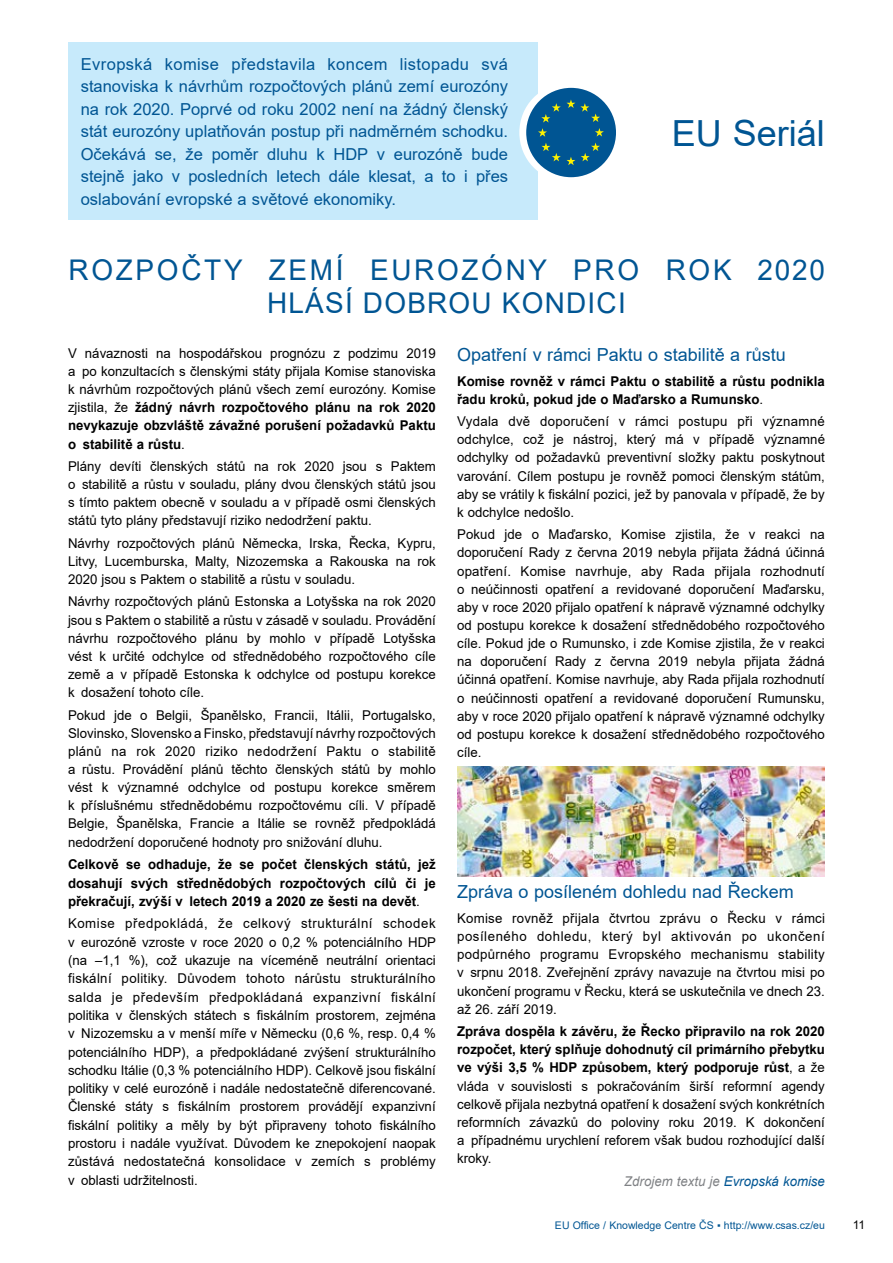
<style>
.page{position:relative;width:893px;height:1263px;background:#fff}
.page>*{position:absolute;margin:0;border:0;box-sizing:border-box;transform-origin:0 0}
.t1{font:36px "Arial";color:#005593}
.t2{font:28.5px/33px "Arial";letter-spacing:.095em;color:#005593;text-align:center}
.t3{font:18px "Arial";color:#005593}
.t4{font:16.5px/22.5px "Arial";color:#005593;text-align:justify}
.t5{font:13.5px/18.1px "Arial";color:#000;text-align:justify}
.t6{font:700 13.5px/18.3px "Arial";color:#000;text-align:justify}
.t7{font:italic 13.5px "Arial";color:#808285}
.t8{font:12px "Arial";color:#000}
.t9{font:10.5px "Arial";color:#005593}
.s1{font-weight:700}
.s2{font-weight:400}
.s3{color:#005593}
</style>
<div class="page">
<div style="left:68px;top:43px;width:470px;height:177px;background:#c7eafb"></div>
<div style="left:519px;top:84px;width:93px;height:97px;background:#fff;border-radius:50%"></div>
<div style="left:526px;top:88px;width:90px;height:89px;background:#005593;border-radius:50%"></div>
<svg style="left:541px;top:143px;width:34px;height:22px"></svg>
<svg style="left:581px;top:143px;width:19px;height:18px"></svg>
<svg style="left:538px;top:99px;width:66px;height:38px"></svg>
<img style="left:457px;top:766px;width:368px;height:110px">
<p class="t4" style="left:81px;top:53px;width:429px">Evropská komise představila koncem listopadu svá stanoviska k návrhům rozpočtových plánů zemí eurozóny na rok 2020. Poprvé od roku 2002 není na žádný členský stát eurozóny uplatňován postup při nadměrném schodku.<br>Očekává se, že poměr dluhu k HDP v eurozóně bude stejně jako v posledních letech dále klesat, a to i přes oslabování evropské a světové ekonomiky.</p>
<h1 class="t1" style="left:672px;top:108px;width:155px">EU Seriál</h1>
<h2 class="t2" style="left:69px;top:253px;width:758px">ROZPOČTY ZEMÍ EUROZÓNY PRO ROK 2020<br>HLÁSÍ DOBROU KONDICI</h2>
<p class="t5" style="left:68px;top:344px;width:369px">V návaznosti na hospodářskou prognózu z podzimu 2019 a po konzultacích s členskými státy přijala Komise stanoviska k návrhům rozpočtových plánů všech zemí eurozóny. Komise zjistila, že <span class="s1">žádný návrh rozpočtového plánu na rok 2020 nevykazuje obzvláště závažné porušení požadavků Paktu o stabilitě a růstu</span>.</p>
<p class="t5" style="left:68px;top:457px;width:369px">Plány devíti členských států na rok 2020 jsou s Paktem o stabilitě a růstu v souladu, plány dvou členských států jsou s tímto paktem obecně v souladu a v případě osmi členských států tyto plány představují riziko nedodržení paktu.</p>
<p class="t5" style="left:68px;top:534px;width:369px">Návrhy rozpočtových plánů Německa, Irska, Řecka, Kypru, Litvy, Lucemburska, Malty, Nizozemska a Rakouska na rok 2020 jsou s Paktem o stabilitě a růstu v souladu.</p>
<p class="t5" style="left:68px;top:593px;width:369px">Návrhy rozpočtových plánů Estonska a Lotyšska na rok 2020 jsou s Paktem o stabilitě a růstu v zásadě v souladu. Provádění návrhu rozpočtového plánu by mohlo v případě Lotyšska vést k určité odchylce od střednědobého rozpočtového cíle země a v případě Estonska k odchylce od postupu korekce k dosažení tohoto cíle.</p>
<p class="t5" style="left:68px;top:706px;width:369px">Pokud jde o Belgii, Španělsko, Francii, Itálii, Portugalsko, Slovinsko, Slovensko a Finsko, představují návrhy rozpočtových plánů na rok 2020 riziko nedodržení Paktu o stabilitě a růstu. Provádění plánů těchto členských států by mohlo vést k významné odchylce od postupu korekce směrem k příslušnému střednědobému rozpočtovému cíli. V případě Belgie, Španělska, Francie a Itálie se rovněž předpokládá nedodržení doporučené hodnoty pro snižování dluhu.</p>
<p class="t6" style="left:68px;top:855px;width:369px">Celkově se odhaduje, že se počet členských států, jež dosahují svých střednědobých rozpočtových cílů či je překračují, zvýší v letech 2019 a 2020 ze šesti na devět<span class="s2">.</span></p>
<p class="t5" style="left:68px;top:914px;width:369px">Komise předpokládá, že celkový strukturální schodek v eurozóně vzroste v roce 2020 o 0,2 % potenciálního HDP (na –1,1 %), což ukazuje na víceméně neutrální orientaci fiskální politiky. Důvodem tohoto nárůstu strukturálního salda je především předpokládaná expanzivní fiskální politika v členských státech s fiskálním prostorem, zejména v Nizozemsku a v menší míře v Německu (0,6 %, resp. 0,4 % potenciálního HDP), a předpokládané zvýšení strukturálního schodku Itálie (0,3 % potenciálního HDP). Celkově jsou fiskální politiky v celé eurozóně i nadále nedostatečně diferencované.<br>Členské státy s fiskálním prostorem provádějí expanzivní fiskální politiky a měly by být připraveny tohoto fiskálního prostoru i nadále využívat. Důvodem ke znepokojení naopak zůstává nedostatečná konsolidace v zemích s problémy v oblasti udržitelnosti.</p>
<h3 class="t3" style="left:457px;top:342px;width:330px">Opatření v rámci Paktu o stabilitě a růstu</h3>
<p class="t6" style="left:457px;top:372px;width:369px">Komise rovněž v rámci Paktu o stabilitě a růstu podnikla řadu kroků, pokud jde o Maďarsko a Rumunsko<span class="s2">.</span></p>
<p class="t5" style="left:457px;top:412px;width:369px">Vydala dvě doporučení v rámci postupu při významné odchylce, což je nástroj, který má v případě významné odchylky od požadavků preventivní složky paktu poskytnout varování. Cílem postupu je rovněž pomoci členským státům, aby se vrátily k fiskální pozici, jež by panovala v případě, že by k odchylce nedošlo.</p>
<p class="t5" style="left:457px;top:525px;width:369px">Pokud jde o Maďarsko, Komise zjistila, že v reakci na doporučení Rady z června 2019 nebyla přijata žádná účinná opatření. Komise navrhuje, aby Rada přijala rozhodnutí o neúčinnosti opatření a revidované doporučení Maďarsku, aby v roce 2020 přijalo opatření k nápravě významné odchylky od postupu korekce k dosažení střednědobého rozpočtového cíle. Pokud jde o Rumunsko, i zde Komise zjistila, že v reakci na doporučení Rady z června 2019 nebyla přijata žádná účinná opatření. Komise navrhuje, aby Rada přijala rozhodnutí o neúčinnosti opatření a revidované doporučení Rumunsku, aby v roce 2020 přijalo opatření k nápravě významné odchylky od postupu korekce k dosažení střednědobého rozpočtového cíle.</p>
<h3 class="t3" style="left:457px;top:880px;width:338px">Zpráva o posíleném dohledu nad Řeckem</h3>
<p class="t5" style="left:457px;top:909px;width:369px">Komise rovněž přijala čtvrtou zprávu o Řecku v rámci posíleného dohledu, který byl aktivován po ukončení podpůrného programu Evropského mechanismu stability v srpnu 2018. Zveřejnění zprávy navazuje na čtvrtou misi po ukončení programu v Řecku, která se uskutečnila ve dnech 23. až 26. září 2019.</p>
<p class="t5" style="left:457px;top:1022px;width:369px"><span class="s1">Zpráva dospěla k závěru, že Řecko připravilo na rok 2020 rozpočet, který splňuje dohodnutý cíl primárního přebytku ve výši 3,5 % HDP způsobem, který podporuje růst</span>, a že vláda v souvislosti s pokračováním širší reformní agendy celkově přijala nezbytná opatření k dosažení svých konkrétních reformních závazků do poloviny roku 2019. K dokončení a případnému urychlení reforem však budou rozhodující další kroky.</p>
<p class="t7" style="left:624px;top:1172px;width:202px">Zdrojem textu je <span class="s3">Evropská komise</span></p>
<p class="t9" style="left:555px;top:1218px;width:271px">EU Office / Knowledge Centre ČS ▪ http://www.csas.cz/eu</p>
<p class="t8" style="left:853px;top:1217px;width:14px">11</p>
</div>
